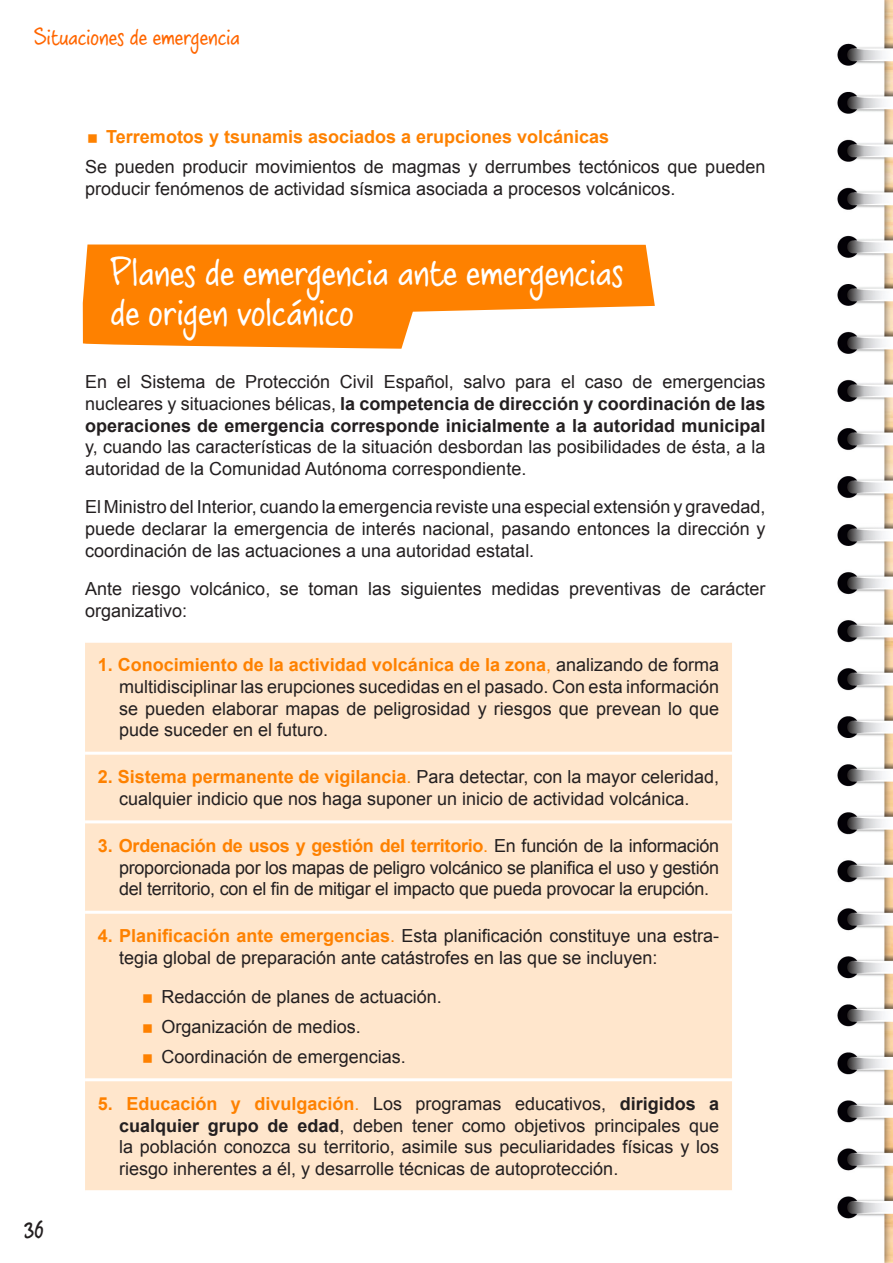
<style>
.page{position:relative;width:893px;height:1263px;background:#fff}
.page>*{position:absolute;margin:0;border:0;box-sizing:border-box;transform-origin:0 0}
.t1{font:37.5px/40.5px "Crossword Belle";color:#fff}
.t2{font:27px "Crossword Belle";color:#231f20}
.t3{font:22.5px "Crossword Belle";color:#f60}
.List_Paragraph{font:18px/21.6px "Arial";color:#231f20;text-align:justify}
.t4{font:700 18px "Arial";color:#fe8100}
.s1{font-weight:700}
.s2{font-weight:700;color:#fe8100}
.s3{color:#fe8100}
</style>
<div class="page">
<img style="left:837px;top:0;width:56px;height:1263px">
<svg style="left:83px;top:244px;width:572px;height:105px;fill:#fe8100"></svg>
<div style="left:85px;top:643px;width:647px;height:547px;background:#ffe6cc"></div>
<hr style="left:85px;top:752px;width:647px;height:3px;background:#fff">
<hr style="left:85px;top:820px;width:647px;height:3px;background:#fff">
<hr style="left:85px;top:911px;width:647px;height:3px;background:#fff">
<hr style="left:85px;top:1078px;width:647px;height:3px;background:#fff">
<svg style="left:144px;top:994px;width:8px;height:8px"></svg>
<svg style="left:144px;top:1024px;width:8px;height:8px"></svg>
<svg style="left:144px;top:1054px;width:8px;height:8px"></svg>
<p class="t3" style="left:34px;top:21px;width:207px">Situaciones de emergencia</p>
<p class="t4" style="left:106px;top:125px;width:504px">Terremotos y tsunamis asociados a erupciones volcánicas</p>
<p class="List_Paragraph" style="left:85px;top:156px;width:682px">Se pueden producir movimientos de magmas y derrumbes tectónicos que pueden producir fenómenos de actividad sísmica asociada a procesos volcánicos.</p>
<h2 class="t2" style="left:24px;top:1209px;width:22px">36</h2>
<p class="t1" style="left:111px;top:252px;width:514px">Planes de emergencia ante emergencias de origen volcánico</p>
<p class="List_Paragraph" style="left:85px;top:371px;width:682px">En el Sistema de Protección Civil Español, salvo para el caso de emergencias nucleares y situaciones bélicas, <span class="s1">la competencia de dirección y coordinación de las operaciones de emergencia corresponde inicialmente a la autoridad municipal </span>y, cuando las características de la situación desbordan las posibilidades de ésta, a la autoridad de la Comunidad Autónoma correspondiente.</p>
<p class="List_Paragraph" style="left:85px;top:496px;width:682px">El Ministro del Interior, cuando la emergencia reviste una especial extensión y gravedad, puede declarar la emergencia de interés nacional, pasando entonces la dirección y coordinación de las actuaciones a una autoridad estatal.</p>
<p class="List_Paragraph" style="left:85px;top:578px;width:682px">Ante riesgo volcánico, se toman las siguientes medidas preventivas de carácter organizativo:</p>
<p class="List_Paragraph" style="left:119px;top:654px;width:602px;text-indent:-21px"><span class="s2">1. Conocimiento de la actividad volcánica de la zona</span><span class="s3">,</span> analizando de forma multidisciplinar las erupciones sucedidas en el pasado. Con esta información se pueden elaborar mapas de peligrosidad y riesgos que prevean lo que pude suceder en el futuro.</p>
<p class="List_Paragraph" style="left:98px;top:766px;width:623px;text-align:center"><span class="s2">2. Sistema permanente de vigilancia</span><span class="s3">.</span> Para detectar, con la mayor celeridad, cualquier indicio que nos haga suponer un inicio de actividad volcánica.</p>
<p class="List_Paragraph" style="left:119px;top:835px;width:602px;text-indent:-21px"><span class="s2">3. Ordenación de usos y gestión del territorio</span><span class="s3">.</span> En función de la información proporcionada por los mapas de peligro volcánico se planifica el uso y gestión del territorio, con el fin de mitigar el impacto que pueda provocar la erupción.</p>
<p class="List_Paragraph" style="left:119px;top:925px;width:602px;text-indent:-21px"><span class="s2">4. Planificación ante emergencias</span><span class="s3">.</span> Esta planificación constituye una estra&shy;tegia global de preparación ante catástrofes en las que se incluyen:</p>
<p class="List_Paragraph" style="left:162px;top:986px;width:282px">Redacción de planes de actuación.</p>
<p class="List_Paragraph" style="left:162px;top:1016px;width:201px">Organización de medios.</p>
<p class="List_Paragraph" style="left:162px;top:1046px;width:246px">Coordinación de emergencias.</p>
<p class="List_Paragraph" style="left:119px;top:1093px;width:602px;text-indent:-21px"><span class="s2">5. Educación y divulgación</span><span class="s3">.</span> Los programas educativos, <span class="s1">dirigidos a cualquier grupo de edad</span>, deben tener como objetivos principales que la población conozca su territorio, asimile sus peculiaridades físicas y los riesgo inherentes a él, y desarrolle técnicas de autoprotección.</p>
</div>
